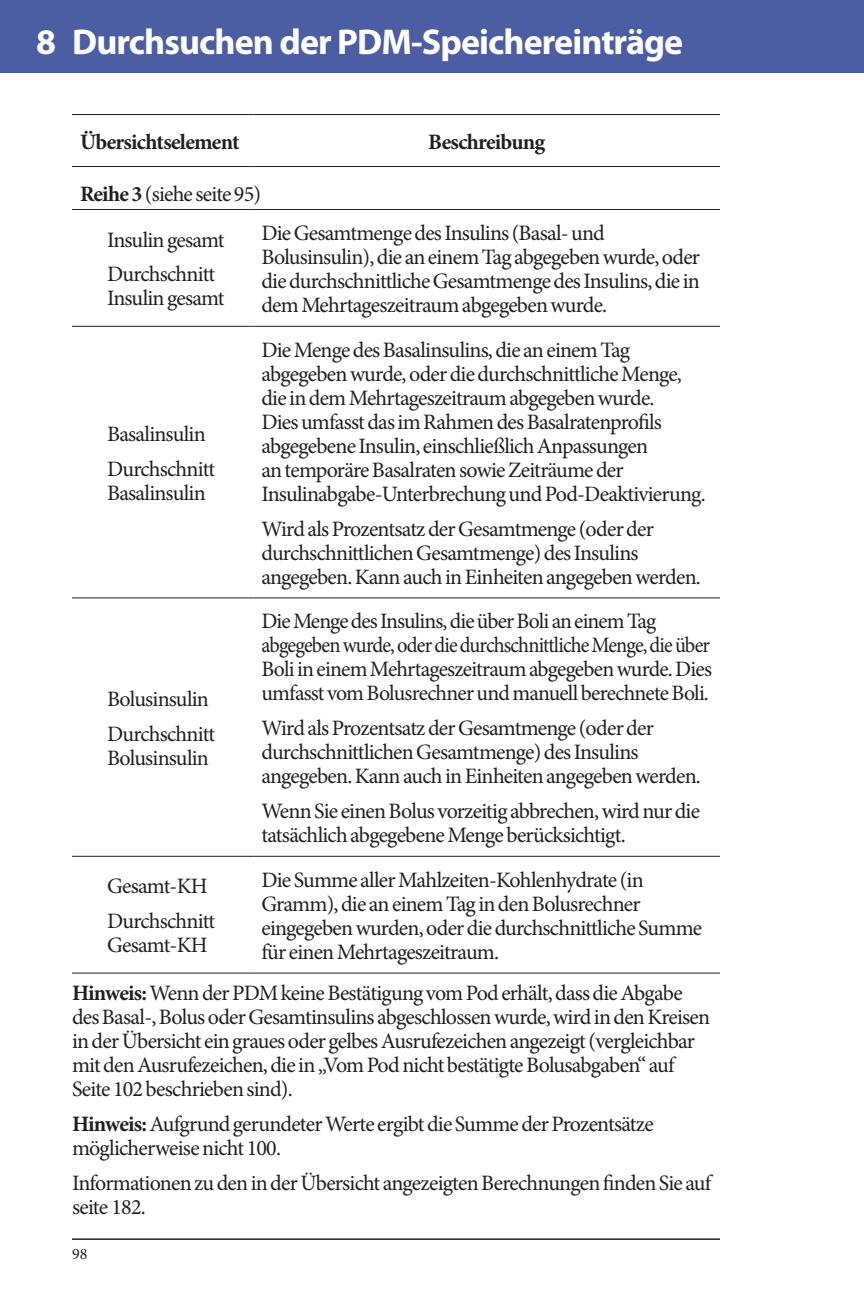
<style>
.page{position:relative;width:864px;height:1296px;background:#fff}
.page>*{position:absolute;margin:0;border:0;box-sizing:border-box;transform-origin:0 0}
.t1{font:700 36px "Myriad Pro";letter-spacing:-.025em;color:#fff}
.TableCell{font:22px/24px "Minion Pro";letter-spacing:-.035em;color:#231f20}
.BodyText{font:22px/24px "Minion Pro";letter-spacing:-.035em;color:#231f20}
.TableCell-2{font:700 22px "Minion Pro";letter-spacing:-.035em;color:#231f20}
.t2{font:16px "Minion Pro";color:#231f20}
.s1{font-weight:700}
</style>
<div class="page">
<div style="left:0;top:0;width:864px;height:73px;background:#4b5ea3"></div>
<hr style="left:72px;top:1238px;width:648px;height:2px;background:#231f20">
<hr style="left:72px;top:114px;width:181px;height:1px;background:#231f20">
<hr style="left:253px;top:114px;width:467px;height:1px;background:#231f20">
<hr style="left:72px;top:166px;width:181px;height:1px;background:#231f20">
<hr style="left:253px;top:166px;width:467px;height:1px;background:#231f20">
<hr style="left:72px;top:973px;width:181px;height:1px;background:#231f20">
<hr style="left:253px;top:973px;width:467px;height:1px;background:#231f20">
<hr style="left:72px;top:209px;width:181px;height:1px;background:#231f20">
<hr style="left:253px;top:209px;width:467px;height:1px;background:#231f20">
<hr style="left:72px;top:326px;width:181px;height:1px;background:#231f20">
<hr style="left:253px;top:326px;width:467px;height:1px;background:#231f20">
<hr style="left:72px;top:598px;width:181px;height:1px;background:#231f20">
<hr style="left:253px;top:598px;width:467px;height:1px;background:#231f20">
<hr style="left:72px;top:856px;width:181px;height:1px;background:#231f20">
<hr style="left:253px;top:856px;width:467px;height:1px;background:#231f20">
<h1 class="t1" style="left:36px;top:18px;width:649px">8 Durchsuchen der PDM-Speichereinträge</h1>
<p class="TableCell-2" style="left:80px;top:126px;width:161px">Übersichtselement</p>
<p class="TableCell-2" style="left:428px;top:126px;width:118px">Beschreibung</p>
<p class="TableCell" style="left:80px;top:182px;width:183px"><span class="s1">Reihe 3</span> (siehe seite 95)</p>
<p class="TableCell" style="left:107px;top:228px;width:119px">Insulin gesamt</p>
<p class="TableCell" style="left:107px;top:262px;width:119px">Durchschnitt<br>Insulin gesamt</p>
<p class="TableCell" style="left:261px;top:221px;width:440px">Die Gesamtmenge des Insulins (Basal- und Bolusinsulin), die an einem Tag abgegeben wurde, oder die durchschnittliche Gesamtmenge des Insulins, die in dem Mehrtageszeitraum abgegeben wurde.</p>
<p class="TableCell" style="left:107px;top:422px;width:100px">Basalinsulin</p>
<p class="TableCell" style="left:107px;top:457px;width:110px">Durchschnitt<br>Basalinsulin</p>
<p class="TableCell" style="left:107px;top:687px;width:103px">Bolusinsulin</p>
<p class="TableCell" style="left:107px;top:722px;width:110px">Durchschnitt<br>Bolusinsulin</p>
<p class="TableCell" style="left:261px;top:338px;width:446px">Die Menge des Basalinsulins, die an einem Tag abgegeben wurde, oder die durchschnittliche Menge, die in dem Mehrtageszeitraum abgegeben wurde.<br>Dies umfasst das im Rahmen des Basalratenprofils abgegebene Insulin, einschließlich Anpassungen<br>an temporäre Basalraten sowie Zeiträume der Insulinabgabe-Unterbrechung und Pod-Deaktivierung.</p>
<p class="TableCell" style="left:261px;top:517px;width:441px">Wird als Prozentsatz der Gesamtmenge (oder der durchschnittlichen Gesamtmenge) des Insulins angegeben. Kann auch in Einheiten angegeben werden.</p>
<p class="TableCell" style="left:261px;top:609px;width:452px">Die Menge des Insulins, die über Boli an einem Tag abgegeben wurde, oder die durchschnittliche Menge, die über Boli in einem Mehrtageszeitraum abgegeben wurde. Dies umfasst vom Bolusrechner und manuell berechnete Boli.</p>
<p class="TableCell" style="left:261px;top:716px;width:441px">Wird als Prozentsatz der Gesamtmenge (oder der durchschnittlichen Gesamtmenge) des Insulins angegeben. Kann auch in Einheiten angegeben werden.</p>
<p class="TableCell" style="left:261px;top:799px;width:440px">Wenn Sie einen Bolus vorzeitig abbrechen, wird nur die tatsächlich abgegebene Menge berücksichtigt.</p>
<p class="TableCell" style="left:261px;top:868px;width:442px">Die Summe aller Mahlzeiten-Kohlenhydrate (in Gramm), die an einem Tag in den Bolusrechner eingegeben wurden, oder die durchschnittliche Summe für einen Mehrtageszeitraum.</p>
<p class="TableCell" style="left:72px;top:981px;width:640px"><span class="s1">Hinweis:</span> Wenn der PDM keine Bestätigung vom Pod erhält, dass die Abgabe des Basal-, Bolus oder Gesamtinsulins abgeschlossen wurde, wird in den Kreisen in der Übersicht ein graues oder gelbes Ausrufezeichen angezeigt (vergleichbar mit den Ausrufezeichen, die in „Vom Pod nicht bestätigte Bolusabgaben“ auf Seite 102 beschrieben sind).</p>
<p class="TableCell" style="left:72px;top:1112px;width:583px"><span class="s1">Hinweis:</span> Aufgrund gerundeter Werte ergibt die Summe der Prozentsätze möglicherweise nicht 100.</p>
<p class="BodyText" style="left:72px;top:1171px;width:641px">Informationen zu den in der Übersicht angezeigten Berechnungen finden Sie auf seite 182.</p>
<p class="TableCell" style="left:107px;top:874px;width:102px">Gesamt-KH</p>
<p class="TableCell" style="left:107px;top:909px;width:110px">Durchschnitt<br>Gesamt-KH</p>
<p class="t2" style="left:72px;top:1243px;width:17px">98</p>
</div>
